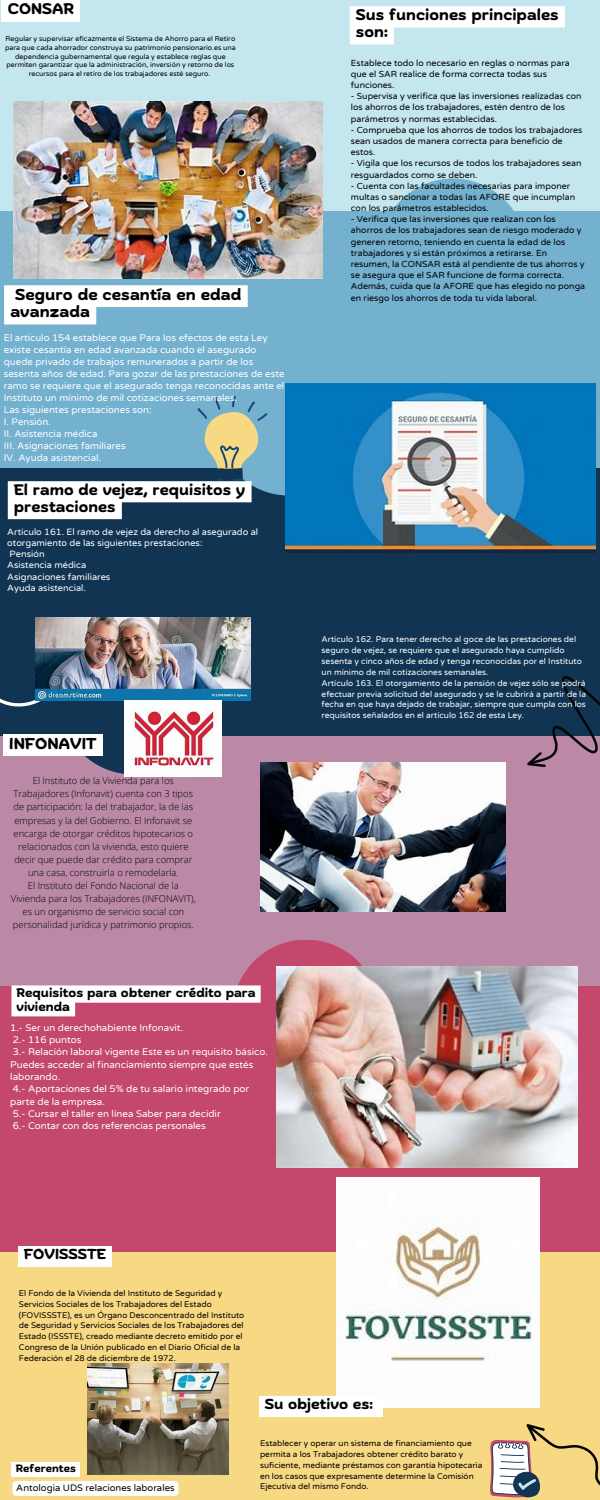
<style>
.page{position:relative;width:600px;height:1500px;background:#f8d983}
.page>*{position:absolute;margin:0;border:0;box-sizing:border-box;transform-origin:0 0}
.t1{font:700 15.7px/17.4px "Biski";color:#000}
.t2{font:700 15.4px/17px "Biski";color:#000}
.t3{font:700 15.2px/16.8px "Biski";color:#000}
.t4{font:700 14.4px "Biski";color:#000}
.t5{font:700 12.4px/13.7px "Biski";color:#000}
.t6{font:700 10.6px "Biski";color:#000}
.t7{font:9.8px/12.3px "Varela Round";color:#fff}
.t8{font:9.7px/12px "Varela Round";color:#fff}
.t9{font:9.5px "Varela Round";color:#000}
.t10{font:300 9.4px/13.1px "Open Sans";color:#000;text-align:center}
.t11{font:9.2px/11.2px "Varela Round";color:#fff}
.t12{font:8.9px/11.2px "Varela Round";color:#000}
.t13{font:8.4px/10.8px "Varela Round";color:#fff}
.t14{font:8.3px/10.8px "Varela Round";color:#000}
.t15{font:7.1px/8.8px "Varela Round";color:#000;text-align:center}
</style>
<div class="page">
<div style="left:0;top:0;width:600px;height:211px;background:#c4e7ef"></div>
<div style="left:379px;top:178px;width:147px;height:147px;background:#73b1cf;border-radius:50%"></div>
<div style="left:0;top:725px;width:600px;height:262px;background:#bb89a6"></div>
<div style="left:0;top:462px;width:600px;height:274px;background:#103452"></div>
<div style="left:60px;top:627px;width:147px;height:147px;background:#103452;border-radius:50%"></div>
<div style="left:0;top:211px;width:600px;height:257px;background:#73b1cf"></div>
<div style="left:216px;top:349px;width:147px;height:147px;background:#73b1cf;border-radius:50%"></div>
<div style="left:0;top:986px;width:600px;height:266px;background:#c3486c"></div>
<div style="left:233px;top:940px;width:146px;height:147px;background:#c3486c;border-radius:50%"></div>
<svg style="left:0;top:698px;width:41px;height:9px"></svg>
<svg style="left:500px;top:676px;width:100px;height:124px"></svg>
<svg style="left:490px;top:1424px;width:110px;height:74px"></svg>
<img style="left:260px;top:763px;width:245px;height:149px">
<img style="left:87px;top:1364px;width:141px;height:111px">
<img style="left:14px;top:102px;width:308px;height:177px">
<img style="left:285px;top:383px;width:311px;height:170px">
<img style="left:35px;top:618px;width:216px;height:83px">
<img style="left:124px;top:700px;width:98px;height:76px">
<img style="left:277px;top:966px;width:301px;height:202px">
<img style="left:337px;top:1178px;width:203px;height:230px">
<div style="left:2px;top:0;width:78px;height:21px;background:#fff"></div>
<svg style="left:4px;top:285px;width:244px;height:39px"></svg>
<svg style="left:8px;top:395px;width:259px;height:124px"></svg>
<svg style="left:11px;top:985px;width:250px;height:31px"></svg>
<div style="left:3px;top:735px;width:100px;height:21px;background:#fff"></div>
<div style="left:12px;top:1481px;width:166px;height:15px;background:#fff;border-radius:4px"></div>
<div style="left:12px;top:1463px;width:68px;height:14px;background:#fff"></div>
<div style="left:18px;top:1246px;width:94px;height:20px;background:#fff"></div>
<svg style="left:350px;top:6px;width:215px;height:39px"></svg>
<div style="left:259px;top:1396px;width:124px;height:20px;background:#fff"></div>
<p class="t2" style="left:8px;top:2px;width:68px">CONSAR</p>
<p class="t15" style="left:5px;top:34px;width:232px">Regular y supervisar eficazmente el Sistema de Ahorro para el Retiro para que cada ahorrador construya su patrimonio pensionario.es una dependencia gubernamental que regula y establece reglas que permiten garantizar que la administración, inversión y retorno de los recursos para el retiro de los trabajadores esté seguro.</p>
<p class="t1" style="left:10px;top:287px;width:233px;text-indent:5px">Seguro de cesantía en edad avanzada</p>
<p class="t8" style="left:4px;top:332px;width:282px">El articulo 154 establece que Para los efectos de esta Ley existe cesantía en edad avanzada cuando el asegurado quede privado de trabajos remunerados a partir de los sesenta años de edad. Para gozar de las prestaciones de este ramo se requiere que el asegurado tenga reconocidas ante el Instituto un mínimo de mil cotizaciones semanales.</p>
<p class="t8" style="left:4px;top:404px;width:149px">Las siguientes prestaciones son:</p>
<p class="t8" style="left:4px;top:416px;width:49px">I. Pensión.</p>
<p class="t8" style="left:4px;top:428px;width:95px">II. Asistencia médica</p>
<p class="t8" style="left:4px;top:440px;width:123px">III. Asignaciones familiares</p>
<p class="t8" style="left:4px;top:452px;width:99px">IV. Ayuda asistencial.</p>
<p class="t3" style="left:14px;top:483px;width:233px">El ramo de vejez, requisitos y prestaciones</p>
<p class="t11" style="left:7px;top:526px;width:252px">Artículo 161. El ramo de vejez da derecho al asegurado al otorgamiento de las siguientes prestaciones:</p>
<p class="t11" style="left:10px;top:549px;width:36px">Pensión</p>
<p class="t11" style="left:7px;top:560px;width:81px">Asistencia médica</p>
<p class="t11" style="left:7px;top:571px;width:105px">Asignaciones familiares</p>
<p class="t11" style="left:7px;top:582px;width:80px">Ayuda asistencial.</p>
<p class="t1" style="left:9px;top:736px;width:89px">INFONAVIT</p>
<p class="t10" style="left:14px;top:774px;width:181px">El Instituto de la Vivienda para los Trabajadores (Infonavit) cuenta con 3 tipos de participación: la del trabajador, la de las empresas y la del Gobierno. El Infonavit se encarga de otorgar créditos hipotecarios o relacionados con la vivienda, esto quiere decir que puede dar crédito para comprar una casa, construirla o remodelarla.</p>
<p class="t10" style="left:11px;top:879px;width:186px">El Instituto del Fondo Nacional de la Vivienda para los Trabajadores (INFONAVIT), es un organismo de servicio social con personalidad jurídica y patrimonio propios.</p>
<p class="t5" style="left:16px;top:987px;width:241px">Requisitos para obtener crédito para vivienda</p>
<p class="t7" style="left:10px;top:1022px;width:174px">1.- Ser un derechohabiente Infonavit.</p>
<p class="t7" style="left:13px;top:1034px;width:70px">2.- 116 puntos</p>
<p class="t7" style="left:10px;top:1046px;width:259px">3.- Relación laboral vigente Este es un requisito básico.<br>Puedes acceder al financiamiento siempre que estés laborando.</p>
<p class="t7" style="left:10px;top:1083px;width:240px">4.- Aportaciones del 5% de tu salario integrado por parte de la empresa.</p>
<p class="t7" style="left:13px;top:1108px;width:209px">5.- Cursar el taller en línea Saber para decidir</p>
<p class="t7" style="left:13px;top:1120px;width:195px">6.- Contar con dos referencias personales</p>
<p class="t2" style="left:356px;top:8px;width:204px">Sus funciones principales son:</p>
<p class="t12" style="left:351px;top:57px;width:220px">Establece todo lo necesario en reglas o normas para que el SAR realice de forma correcta todas sus funciones.</p>
<p class="t12" style="left:351px;top:91px;width:232px">- Supervisa y verifica que las inversiones realizadas con los ahorros de los trabajadores, estén dentro de los parámetros y normas establecidas.</p>
<p class="t12" style="left:351px;top:124px;width:233px">- Comprueba que los ahorros de todos los trabajadores sean usados de manera correcta para beneficio de estos.</p>
<p class="t12" style="left:351px;top:158px;width:232px">- Vigila que los recursos de todos los trabajadores sean resguardados como se deben.</p>
<p class="t12" style="left:351px;top:180px;width:226px">- Cuenta con las facultades necesarias para imponer multas o sancionar a todas las AFORE que incumplan con los parámetros establecidos.</p>
<p class="t12" style="left:351px;top:214px;width:236px">- Verifica que las inversiones que realizan con los ahorros de los trabajadores sean de riesgo moderado y generen retorno, teniendo en cuenta la edad de los trabajadores y si están próximos a retirarse. En resumen, la CONSAR está al pendiente de tus ahorros y se asegura que el SAR funcione de forma correcta.<br>Además, cuida que la AFORE que has elegido no ponga en riesgo los ahorros de toda tu vida laboral.</p>
<p class="t13" style="left:322px;top:634px;width:262px">Artículo 162. Para tener derecho al goce de las prestaciones del seguro de vejez, se requiere que el asegurado haya cumplido sesenta y cinco años de edad y tenga reconocidas por el Instituto un mínimo de mil cotizaciones semanales.</p>
<p class="t13" style="left:322px;top:678px;width:266px;text-align:justify">Artículo 163. El otorgamiento de la pensión de vejez sólo se podrá efectuar previa solicitud del asegurado y se le cubrirá a partir de la fecha en que haya dejado de trabajar, siempre que cumpla con los requisitos señalados en el artículo 162 de esta Ley.</p>
<p class="t4" style="left:24px;top:1248px;width:84px">FOVISSSTE</p>
<p class="t14" style="left:19px;top:1288px;width:227px">El Fondo de la Vivienda del Instituto de Seguridad y Servicios Sociales de los Trabajadores del Estado (FOVISSSTE), es un Órgano Desconcentrado del Instituto de Seguridad y Servicios Sociales de los Trabajadores del Estado (ISSSTE), creado mediante decreto emitido por el Congreso de la Unión publicado en el Diario Oficial de la Federación el 28 de diciembre de 1972.</p>
<p class="t6" style="left:16px;top:1464px;width:62px">Referentes</p>
<p class="t9" style="left:16px;top:1482px;width:160px">Antologia UDS relaciones laborales</p>
<p class="t4" style="left:265px;top:1399px;width:109px">Su objetivo es:</p>
<p class="t14" style="left:260px;top:1438px;width:224px">Establecer y operar un sistema de financiamiento que permita a los Trabajadores obtener crédito barato y suficiente, mediante préstamos con garantía hipotecaria en los casos que expresamente determine la Comisión Ejecutiva del mismo Fondo.</p>
</div>
